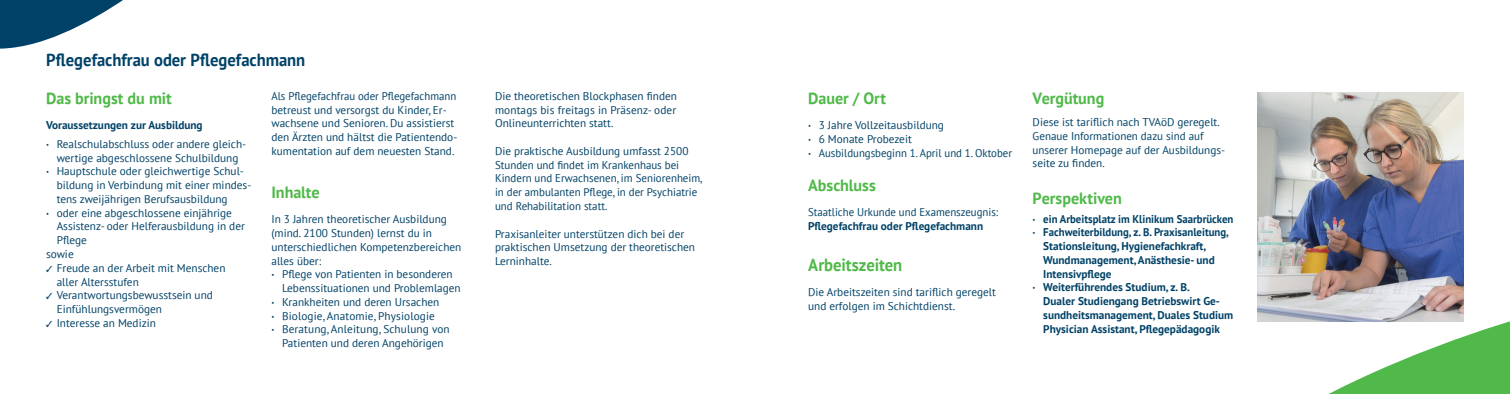
<style>
.page{position:relative;width:1510px;height:394px;background:#fff}
.page>*{position:absolute;margin:0;border:0;box-sizing:border-box;transform-origin:0 0}
.t1{font:700 17.5px "PT Sans";color:#004267;scale:.95 1}
.t2{font:700 17.5px "PT Sans";letter-spacing:-.005em;color:#50b949;scale:.95 1}
.t3{font:700 16.25px "PT Sans";color:#50b949}
.t4{font:11.25px/13.8px "PT Sans";color:#004267}
.t5{font:11.25px/13.8px "PT Sans";color:#004267;scale:.96 1}
.t6{font:700 11.25px/13.8px "PT Sans";color:#004267}
.t7{font:700 11.25px/13.8px "PT Sans";color:#004267;scale:.96 1}
.s1{font-family:"Helvetica Neue";font-size:8.75px}
.s2{font-family:"Helvetica Neue";font-weight:400;font-size:8.75px}
</style>
<div class="page">
<img style="left:1257px;top:92px;width:206px;height:229px">
<svg style="left:0;top:0;width:123px;height:49px"></svg>
<svg style="left:1315px;top:312px;width:194px;height:81px"></svg>
<h1 class="t1" style="left:46px;top:48px;width:274px">Pflegefachfrau oder Pflegefachmann</h1>
<h2 class="t3" style="left:46px;top:87px;width:127px">Das bringst du mit</h2>
<p class="t6" style="left:46px;top:118px;width:158px">Voraussetzungen zur Ausbildung</p>
<p class="t4" style="left:46px;top:136px;width:202px;text-align:center"><span class="s1">•</span> Realschulabschluss oder andere gleich&shy;wertige abgeschlossene Schulbildung</p>
<p class="t4" style="left:57px;top:164px;width:196px;text-indent:-11px"><span class="s1">•</span> Hauptschule oder gleichwertige Schul&shy;bildung in Verbindung mit einer mindes&shy;tens zweijährigen Berufsausbildung</p>
<p class="t4" style="left:46px;top:205px;width:187px"><span class="s1">•</span> oder eine abgeschlossene einjährige</p>
<p class="t4" style="left:57px;top:219px;width:190px">Assistenz- oder Helferausbildung in der</p>
<p class="t4" style="left:57px;top:233px;width:32px">Pflege</p>
<p class="t4" style="left:46px;top:246px;width:29px">sowie</p>
<p class="t4" style="left:57px;top:260px;width:170px;text-indent:-11px">✓ Freude an der Arbeit mit Menschen aller Altersstufen</p>
<p class="t4" style="left:57px;top:288px;width:158px;text-indent:-11px">✓ Verantwortungsbewusstsein und<br>Einfühlungsvermögen</p>
<p class="t4" style="left:46px;top:315px;width:111px">✓ Interesse an Medizin</p>
<p class="t5" style="left:271px;top:89px;width:195px">Als Pflegefachfrau oder Pflegefachmann betreust und versorgst du Kinder, Er&shy;wachsene und Senioren. Du assistierst den Ärzten und hältst die Patientendo&shy;kumentation auf dem neuesten Stand.</p>
<h2 class="t3" style="left:271px;top:181px;width:50px">Inhalte</h2>
<p class="t4" style="left:271px;top:212px;width:191px">In 3 Jahren theoretischer Ausbildung (mind. 2100 Stunden) lernst du in unterschiedlichen Kompetenzbereichen alles über:</p>
<p class="t4" style="left:282px;top:267px;width:180px;text-indent:-11px"><span class="s1">•</span> Pflege von Patienten in besonderen<br>Lebenssituationen und Problemlagen</p>
<p class="t4" style="left:271px;top:294px;width:169px"><span class="s1">•</span> Krankheiten und deren Ursachen</p>
<p class="t4" style="left:271px;top:308px;width:165px"><span class="s1">•</span> Biologie, Anatomie, Physiologie</p>
<p class="t4" style="left:271px;top:322px;width:180px;text-align:center"><span class="s1">•</span> Beratung, Anleitung, Schulung von<br>Patienten und deren Angehörigen</p>
<p class="t4" style="left:495px;top:89px;width:183px;text-align:justify">Die theoretischen Blockphasen finden montags bis freitags in Präsenz- oder Onlineunterrichten statt.</p>
<p class="t4" style="left:495px;top:144px;width:209px">Die praktische Ausbildung umfasst 2500<br>Stunden und findet im Krankenhaus bei Kindern und Erwachsenen, im Seniorenheim, in der ambulanten Pflege, in der Psychiatrie und Rehabilitation statt.</p>
<p class="t4" style="left:495px;top:226px;width:201px">Praxisanleiter unterstützen dich bei der praktischen Umsetzung der theoretischen<br>Lerninhalte.</p>
<h2 class="t3" style="left:808px;top:87px;width:79px">Dauer / Ort</h2>
<p class="t4" style="left:808px;top:118px;width:137px"><span class="s1">•</span> 3 Jahre Vollzeitausbildung</p>
<p class="t4" style="left:808px;top:131px;width:105px"><span class="s1">•</span> 6 Monate Probezeit</p>
<p class="t5" style="left:808px;top:145px;width:214px"><span class="s1">•</span> Ausbildungsbeginn 1. April und 1. Oktober</p>
<h2 class="t3" style="left:808px;top:174px;width:69px">Abschluss</h2>
<p class="t5" style="left:808px;top:205px;width:200px">Staatliche Urkunde und Examenszeugnis:</p>
<p class="t6" style="left:808px;top:218px;width:176px">Pflegefachfrau oder Pflegefachmann</p>
<h1 class="t2" style="left:808px;top:252px;width:101px">Arbeitszeiten</h1>
<p class="t4" style="left:808px;top:284px;width:189px">Die Arbeitszeiten sind tariflich geregelt und erfolgen im Schichtdienst.</p>
<h2 class="t3" style="left:1032px;top:87px;width:73px">Vergütung</h2>
<p class="t4" style="left:1032px;top:115px;width:194px">Diese ist tariflich nach TVAöD geregelt.<br>Genaue Informationen dazu sind auf unserer Homepage auf der Ausbildungs&shy;seite zu finden.</p>
<h2 class="t3" style="left:1032px;top:187px;width:91px">Perspektiven</h2>
<p class="t7" style="left:1032px;top:211px;width:211px"><span class="s2">•</span> ein Arbeitsplatz im Klinikum Saarbrücken</p>
<p class="t7" style="left:1043px;top:225px;width:195px;text-indent:-11px"><span class="s2">•</span> Fachweiterbildung, z. B. Praxisanleitung, Stationsleitung, Hygienefachkraft, Wundmanagement, Anästhesie- und Intensivpflege</p>
<p class="t6" style="left:1043px;top:280px;width:191px;text-indent:-11px"><span class="s2">•</span> Weiterführendes Studium, z. B.<br>Dualer Studiengang Betriebswirt Ge&shy;sundheitsmanagement, Duales Studium Physician Assistant, Pflegepädagogik</p>
</div>
